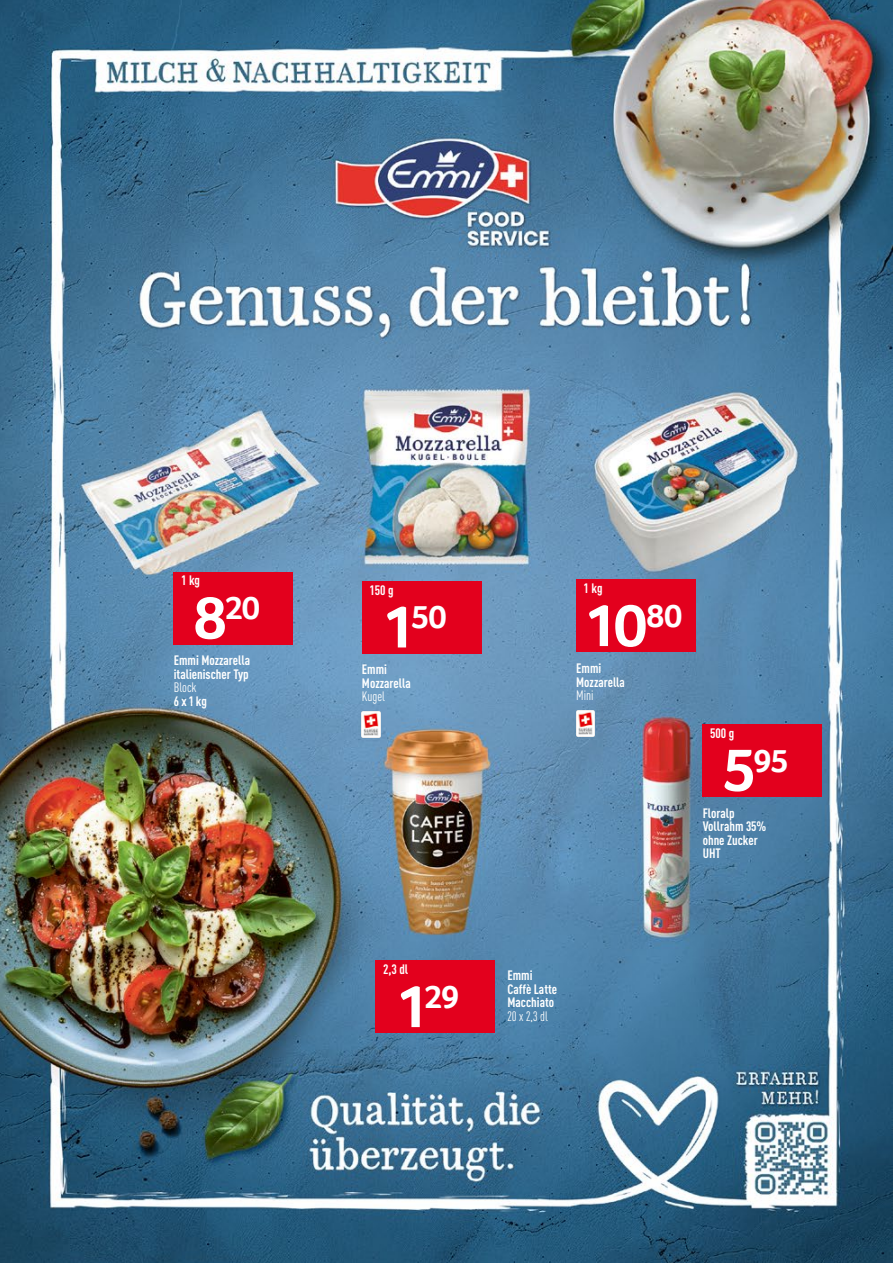
<style>
.page{position:relative;width:893px;height:1263px;background:#fff}
.page>*{position:absolute;margin:0;border:0;box-sizing:border-box;transform-origin:0 0}
.t1{font:700 61.5px "Transgourmet";color:#fff}
.t2{font:700 33.3px "Transgourmet";letter-spacing:-.035em;color:#fff}
.t3{font:700 condensed 13.5px/13.5px "DINOT";color:#fff}
.t4{font:condensed 13.5px "DINOT";color:#fff}
.s1{font-size:61.5px}
</style>
<div class="page">
<img style="left:0;top:0;width:893px;height:1263px">
<div style="left:174px;top:572px;width:119px;height:72px;background:#e3001d"></div>
<div style="left:376px;top:961px;width:119px;height:72px;background:#e3001d"></div>
<div style="left:362px;top:581px;width:119px;height:72px;background:#e3001d"></div>
<img style="left:362px;top:712px;width:18px;height:25px">
<div style="left:576px;top:580px;width:119px;height:72px;background:#e3001d"></div>
<img style="left:576px;top:710px;width:18px;height:26px">
<div style="left:703px;top:724px;width:119px;height:73px;background:#e3001d"></div>
<p class="t3" style="left:181px;top:574px;width:20px">1 kg</p>
<h2 class="t2" style="left:194px;top:588px;width:68px"><span class="s1">8</span>20</h2>
<p class="t3" style="left:174px;top:653px;width:78px">Emmi Mozzarella italienischer Typ</p>
<p class="t4" style="left:174px;top:680px;width:24px">Block</p>
<p class="t3" style="left:174px;top:694px;width:35px">6 x 1 kg</p>
<p class="t3" style="left:369px;top:583px;width:26px">150 g</p>
<h2 class="t2" style="left:382px;top:598px;width:66px"><span class="s1">1</span>50</h2>
<p class="t3" style="left:362px;top:663px;width:50px">Emmi<br>Mozzarella</p>
<p class="t4" style="left:362px;top:689px;width:25px">Kugel</p>
<p class="t3" style="left:383px;top:962px;width:27px">2,3 dl</p>
<h2 class="t2" style="left:395px;top:977px;width:66px"><span class="s1">1</span>29</h2>
<p class="t3" style="left:584px;top:581px;width:20px">1 kg</p>
<h1 class="t1" style="left:584px;top:589px;width:100px">10<sup>80</sup></h1>
<p class="t3" style="left:576px;top:661px;width:50px">Emmi<br>Mozzarella</p>
<p class="t4" style="left:576px;top:687px;width:19px">Mini</p>
<p class="t3" style="left:710px;top:726px;width:26px">500 g</p>
<h2 class="t2" style="left:722px;top:741px;width:68px"><span class="s1">5</span>95</h2>
<p class="t3" style="left:703px;top:806px;width:65px">Floralp<br>Vollrahm 35% ohne Zucker<br>UHT</p>
<p class="t3" style="left:507px;top:969px;width:51px">Emmi<br>Caffè Latte<br>Macchiato</p>
<p class="t4" style="left:507px;top:1008px;width:42px">20 x 2,3 dl</p>
</div>
